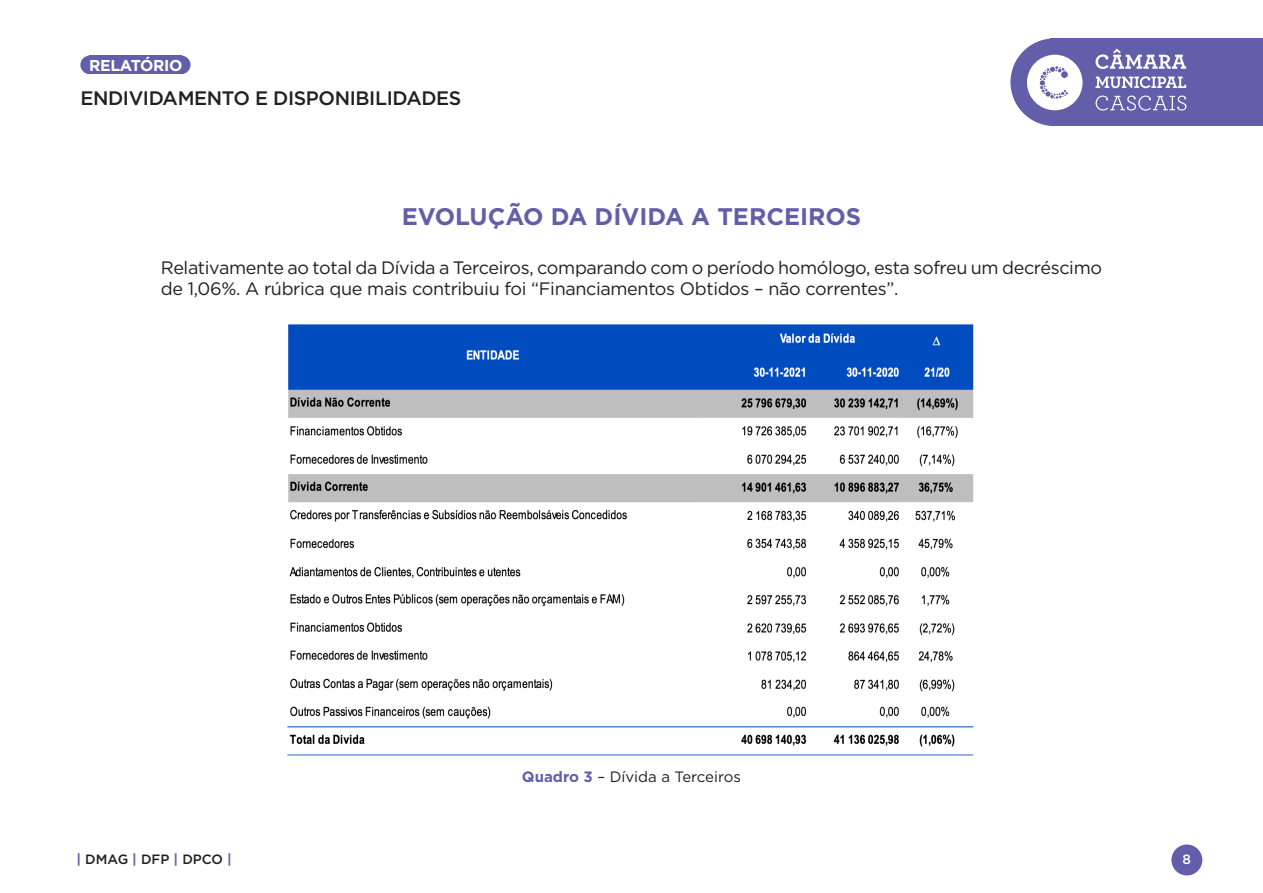
<style>
.page{position:relative;width:1263px;height:893px;background:#fff}
.page>*{position:absolute;margin:0;border:0;box-sizing:border-box;transform-origin:0 0}
.titulo{font:700 24px "Gotham";color:#625ea9}
.t1{font:500 19.5px "Gotham";letter-spacing:-.02em;color:#231f20}
.texto{font:18px/21.6px "Gotham";letter-spacing:-.02em;color:#231f20}
.t2{font:700 15.75px "Gotham";letter-spacing:-.02em;color:#fff}
.texto-2{font:15px "Gotham";color:#231f20}
.t3{font:500 13.5px "Gotham";color:#231f20}
.t4{font:500 13.5px "Gotham";color:#fff}
.s1{font-weight:700;color:#625ea9}
</style>
<div class="page">
<div style="left:1171px;top:844px;width:31px;height:31px;background:#625ea9;border-radius:50%"></div>
<div style="left:1051px;top:38px;width:212px;height:88px;background:#625ea9"></div>
<div style="left:1010px;top:38px;width:88px;height:88px;background:#625ea9;border-radius:50%"></div>
<div style="left:89px;top:56px;width:92px;height:18px;background:#625ea9"></div>
<div style="left:80px;top:56px;width:19px;height:18px;background:#625ea9;border-radius:50%"></div>
<div style="left:172px;top:56px;width:19px;height:18px;background:#625ea9;border-radius:50%"></div>
<svg style="left:1095px;top:49px;width:91px;height:20px"></svg>
<svg style="left:1095px;top:96px;width:91px;height:15px"></svg>
<svg style="left:1095px;top:76px;width:91px;height:12px"></svg>
<svg style="left:1027px;top:55px;width:55px;height:55px"></svg>
<img style="left:287px;top:324px;width:687px;height:432px">
<p class="t2" style="left:89px;top:55px;width:95px">RELATÓRIO</p>
<p class="t1" style="left:80px;top:85px;width:383px">ENDIVIDAMENTO E DISPONIBILIDADES</p>
<p class="titulo" style="left:402px;top:200px;width:461px">EVOLUÇÃO DA DÍVIDA A TERCEIROS</p>
<p class="texto" style="left:161px;top:256px;width:943px">Relativamente ao total da Dívida a Terceiros, comparando com o período homólogo, esta sofreu um decréscimo de 1,06%. A rúbrica que mais contribuiu foi “Financiamentos Obtidos – não correntes”.</p>
<p class="texto-2" style="left:522px;top:767px;width:221px"><span class="s1">Quadro 3</span> – Dívida a Terceiros</p>
<p class="t3" style="left:77px;top:850px;width:157px"><span class="s1">|</span> DMAG <span class="s1">|</span> DFP <span class="s1">|</span> DPCO <span class="s1">|</span></p>
<p class="t4" style="left:1183px;top:850px;width:10px">8</p>
</div>
